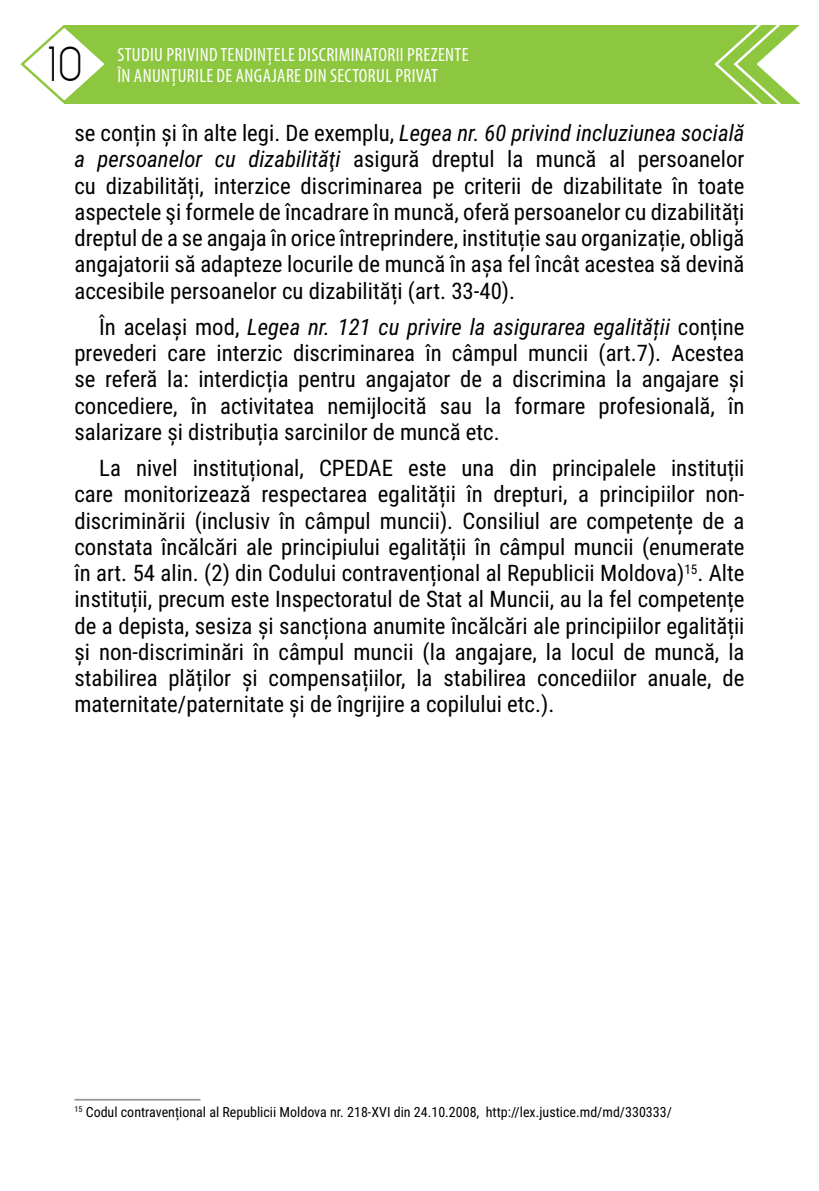
<style>
.page{position:relative;width:819px;height:1191px;background:#fff}
.page>*{position:absolute;margin:0;border:0;box-sizing:border-box;transform-origin:0 0}
.t1{font:49px "Capsuula";color:#000}
.t2{font:22.75px/26.2px "Roboto Condensed";color:#000;text-align:justify}
.t3{font:condensed 19.25px/21.2px "Myriad Pro";letter-spacing:.02em;color:#fff}
.t4{font:14px "Roboto Condensed";color:#000}
.s1{font-style:italic}
</style>
<div class="page">
<div style="left:64px;top:24px;width:755px;height:80px;background:#8dc63f"></div>
<svg style="left:20px;top:24px;width:90px;height:80px"></svg>
<svg style="left:712px;top:24px;width:106px;height:80px"></svg>
<hr style="left:74px;top:1098px;width:126px;height:2px;background:#939598">
<hr style="left:818px;top:0;width:1px;height:124px;background:#fff">
<h1 class="t1" style="left:46px;top:36px;width:38px">10</h1>
<p class="t3" style="left:117px;top:44px;width:353px">STUDIU PRIVIND TENDINȚELE DISCRIMINATORII PREZENTE<br>ÎN ANUNȚURILE DE ANGAJARE DIN SECTORUL PRIVAT</p>
<p class="t2" style="left:74px;top:119px;width:671px">se conțin și în alte legi. De exemplu, <span class="s1">Legea nr. 60 privind incluziunea socială a persoanelor cu dizabilităţi</span> asigură dreptul la muncă al persoanelor cu dizabilități, interzice discriminarea pe criterii de dizabilitate în toate aspectele şi formele de încadrare în muncă, oferă persoanelor cu dizabilități dreptul de a se angaja în orice întreprindere, instituție sau organizație, obligă angajatorii să adapteze locurile de muncă în așa fel încât acestea să devină accesibile persoanelor cu dizabilități (art. 33-40).</p>
<p class="t2" style="left:74px;top:313px;width:671px;text-indent:25px">În același mod, <span class="s1">Legea nr. 121 cu privire la asigurarea egalității</span> conține prevederi care interzic discriminarea în câmpul muncii (art.7). Acestea se referă la: interdicția pentru angajator de a discrimina la angajare și concediere, în activitatea nemijlocită sau la formare profesională, în salarizare și distribuția sarcinilor de muncă etc.</p>
<p class="t2" style="left:74px;top:454px;width:671px;text-indent:25px">La nivel instituțional, CPEDAE este una din principalele instituții care monitorizează respectarea egalității în drepturi, a principiilor non&shy;discriminării (inclusiv în câmpul muncii). Consiliul are competențe de a constata încălcări ale principiului egalității în câmpul muncii (enumerate în art. 54 alin. (2) din Codului contravențional al Republicii Moldova)<sup>15</sup>. Alte instituții, precum este Inspectoratul de Stat al Muncii, au la fel competențe de a depista, sesiza și sancționa anumite încălcări ale principiilor egalității și non-discriminări în câmpul muncii (la angajare, la locul de muncă, la stabilirea plăților și compensațiilor, la stabilirea concediilor anuale, de maternitate/paternitate și de îngrijire a copilului etc.).</p>
<p class="t4" style="left:74px;top:1101px;width:599px"><sup>15</sup> Codul contravențional al Republicii Moldova nr. 218-XVI din 24.10.2008, http://lex.justice.md/md/330333/</p>
</div>
